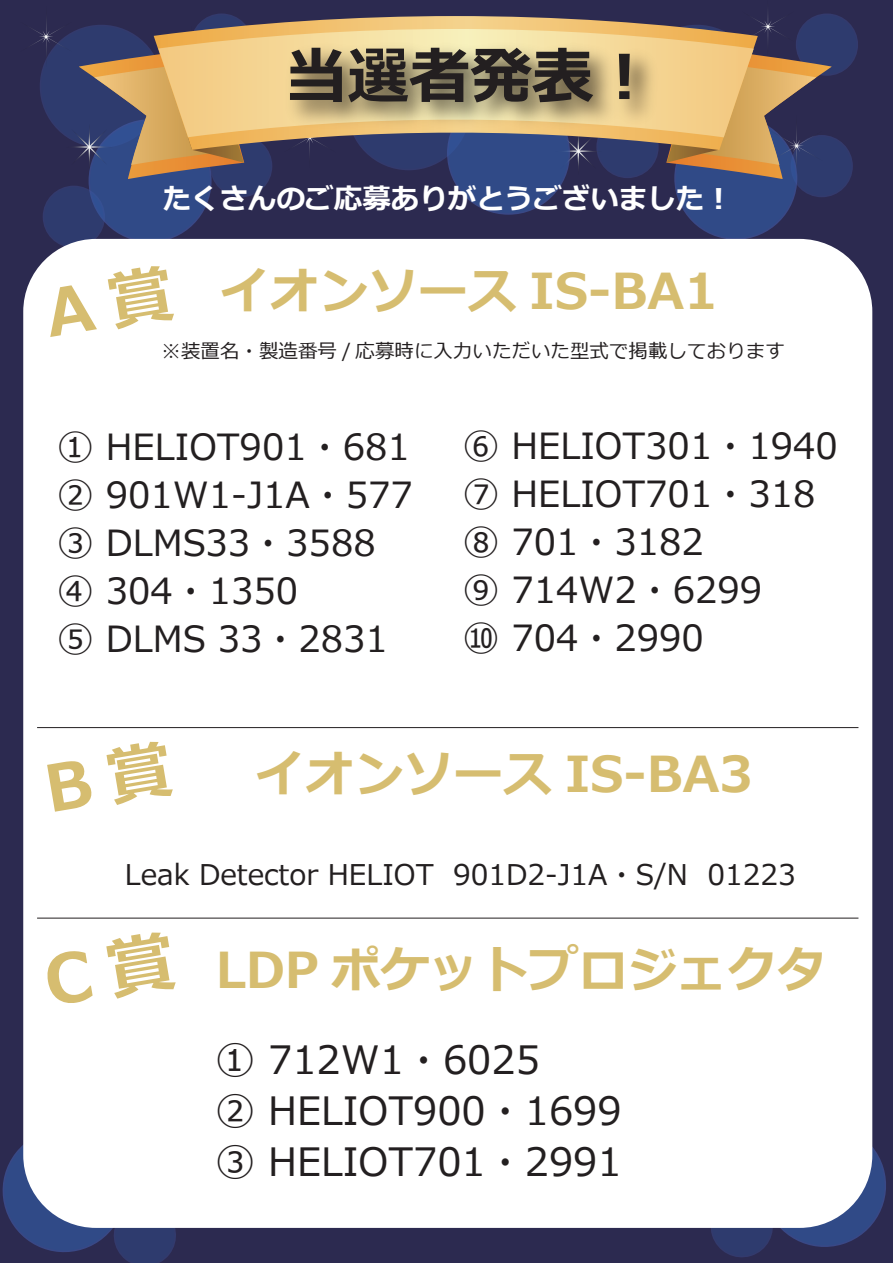
<style>
.page{position:relative;width:893px;height:1263px;background:#2c2a50}
.page>*{position:absolute;margin:0;border:0;box-sizing:border-box;transform-origin:0 0}
.t1{font:700 61.5px "Meiryo";color:#231f20}
.t2{font:700 49.5px "Meiryo";color:#d6bd70}
.t3{font:39px/51px "Meiryo";color:#231f20}
.t4{font:36px/48px "Meiryo";color:#231f20}
.t5{font:28.5px "Meiryo";color:#231f20}
.t6{font:700 28.5px "Meiryo";color:#fff}
.t7{font:19.5px "Meiryo";color:#231f20}
</style>
<div class="page">
<div style="left:211px;top:136px;width:61px;height:60px;background:#2e3b6e;border-radius:50%"></div>
<div style="left:210px;top:135px;width:62px;height:62px;border:2px solid #425ca9;border-radius:50%"></div>
<div style="left:791px;top:136px;width:61px;height:60px;background:#2e3b6e;border-radius:50%"></div>
<div style="left:791px;top:135px;width:62px;height:62px;border:2px solid #425ca9;border-radius:50%"></div>
<div style="left:89px;top:120px;width:122px;height:122px;background:#304a87;border-radius:50%"></div>
<div style="left:675px;top:117px;width:121px;height:122px;background:#304a87;border-radius:50%"></div>
<div style="left:43px;top:186px;width:61px;height:61px;background:#2e3b6e;border-radius:50%"></div>
<div style="left:43px;top:186px;width:62px;height:62px;border:2px solid #425ca9;border-radius:50%"></div>
<svg style="left:3px;top:1145px;width:173px;height:118px"></svg>
<svg style="left:711px;top:1124px;width:175px;height:133px"></svg>
<div style="left:796px;top:14px;width:61px;height:61px;background:#2e3b6e;border-radius:50%"></div>
<div style="left:796px;top:14px;width:62px;height:62px;border:2px solid #425ca9;border-radius:50%"></div>
<div style="left:348px;top:48px;width:122px;height:122px;background:#2e3b6e;border-radius:50%"></div>
<svg style="left:565px;top:159px;width:37px;height:16px"></svg>
<div style="left:448px;top:92px;width:121px;height:122px;background:#304a87;border-radius:50%"></div>
<div style="left:23px;top:239px;width:849px;height:989px;background:#fff;border-radius:73px"></div>
<hr style="left:37px;top:727px;width:821px;height:1px;background:#231f20">
<hr style="left:37px;top:918px;width:821px;height:1px;background:#231f20">
<svg style="left:32px;top:13px;width:212px;height:166px"></svg>
<svg style="left:609px;top:13px;width:223px;height:166px"></svg>
<svg style="left:154px;top:16px;width:604px;height:134px"></svg>
<svg style="left:158px;top:29px;width:596px;height:108px;background:#ebc37b"></svg>
<img style="left:274px;top:33px;width:414px;height:126px">
<h1 class="t1" style="left:286px;top:33px;width:370px">当選者発表︕</h1>
<p class="t6" style="left:163px;top:179px;width:572px">たくさんのご応募ありがとうございました︕</p>
<h2 class="t2" style="left:220px;top:256px;width:499px">イオンソース IS-BA1</h2>
<p class="t7" style="left:162px;top:337px;width:625px">※装置名・製造番号 / 応募時に入力いただいた型式で掲載しております</p>
<p class="t4" style="left:58px;top:425px;width:357px">① HELIOT901・681<br>② 901W1-J1A・577<br>③ DLMS33・3588<br>④ 304・1350<br>⑤ DLMS 33・2831</p>
<p class="t4" style="left:463px;top:424px;width:376px">⑥ HELIOT301・1940<br>⑦ HELIOT701・318<br>⑧ 701・3182<br>⑨ 714W2・6299<br>⑩ 704・2990</p>
<h2 class="t2" style="left:256px;top:739px;width:499px">イオンソース IS-BA3</h2>
<p class="t5" style="left:125px;top:854px;width:672px">Leak Detector HELIOT 901D2-J1A・S/N 01223</p>
<h2 class="t2" style="left:216px;top:935px;width:612px">LDP ポケットプロジェクタ</h2>
<p class="t3" style="left:216px;top:1036px;width:407px">① 712W1・6025<br>② HELIOT900・1699<br>③ HELIOT701・2991</p>
</div>
